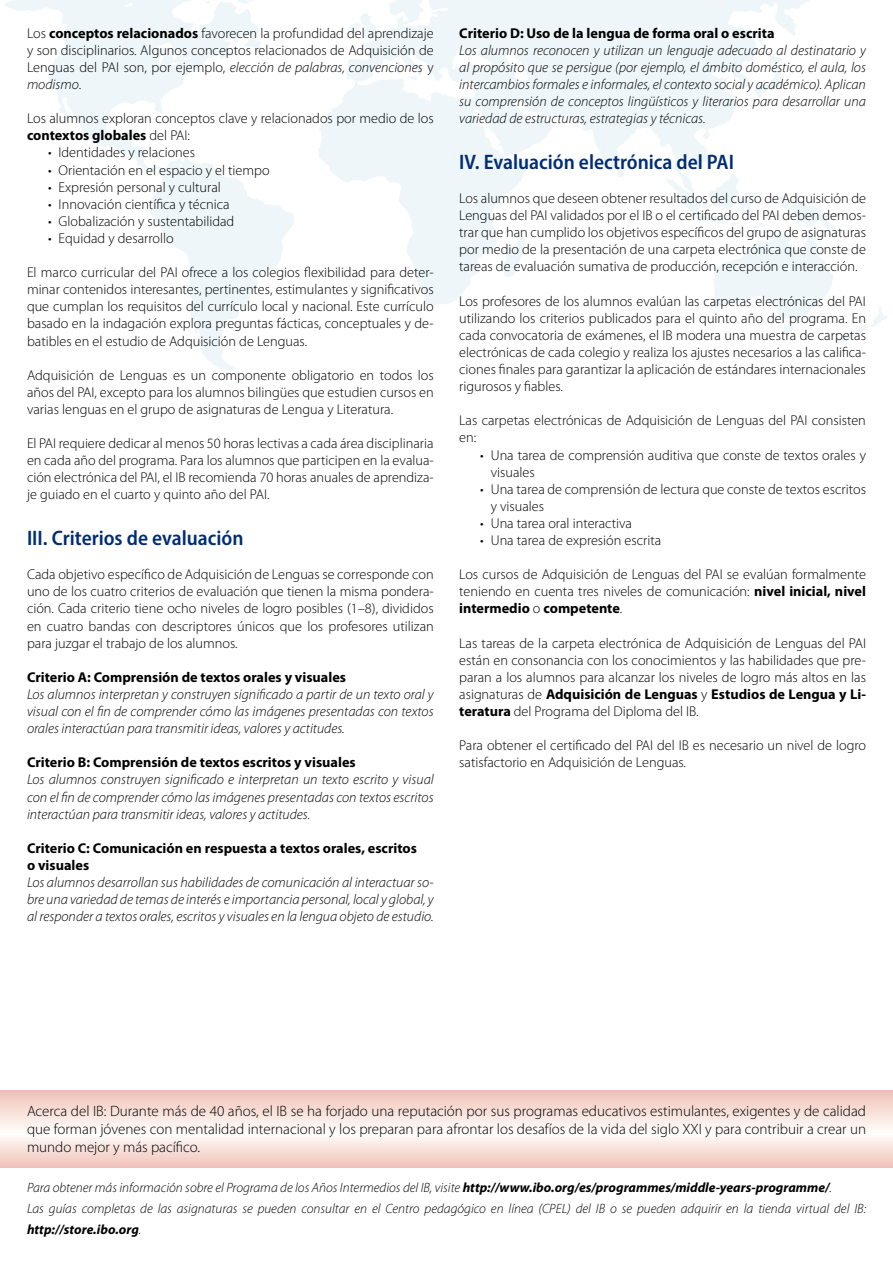
<style>
.page{position:relative;width:893px;height:1263px;background:#fff}
.page>*{position:absolute;margin:0;border:0;box-sizing:border-box;transform-origin:0 0}
.t1{font:600 semi-condensed 21px "Myriad Pro";color:#002d73}
.t2{font:300 15px/18px "Myriad Pro";color:#000;text-align:justify}
.t3{font:300 14.25px/17.1px "Myriad Pro";color:#000;text-align:justify}
.t4{font:italic 300 14.25px/17.1px "Myriad Pro";color:#000;text-align:justify}
.t5{font:700 14.25px/17.1px "Myriad Pro";color:#000}
.t6{font:italic 300 13.5px/21px "Myriad Pro";color:#000}
.s1{font-weight:700}
.s2{font-style:italic}
</style>
<div class="page">
<svg style="left:318px;top:0;width:492px;height:306px;fill:#eef6f9"></svg>
<svg style="left:754px;top:46px;width:29px;height:52px"></svg>
<svg style="left:666px;top:172px;width:222px;height:171px"></svg>
<svg style="left:617px;top:166px;width:8px;height:12px"></svg>
<svg style="left:502px;top:235px;width:24px;height:42px"></svg>
<svg style="left:468px;top:84px;width:4px;height:4px"></svg>
<svg style="left:409px;top:75px;width:8px;height:5px"></svg>
<svg style="left:397px;top:61px;width:5px;height:14px"></svg>
<svg style="left:348px;top:13px;width:32px;height:26px"></svg>
<svg style="left:4px;top:0;width:290px;height:370px"></svg>
<svg style="left:206px;top:1px;width:4px;height:3px"></svg>
<svg style="left:58px;top:26px;width:3px;height:4px"></svg>
<svg style="left:0;top:1090px;width:893px;height:78px"></svg>
<p class="t3" style="left:27px;top:25px;width:408px">Los <span class="s1">conceptos relacionados</span> favorecen la profundidad del aprendizaje y son disciplinarios. Algunos conceptos relacionados de Adquisición de Lenguas del PAI son, por ejemplo, <span class="s2">elección de palabras, convenciones</span> y <span class="s2">modismo</span>.</p>
<p class="t3" style="left:27px;top:110px;width:408px">Los alumnos exploran conceptos clave y relacionados por medio de los <span class="s1">contextos globales</span> del PAI:</p>
<p class="t3" style="left:48px;top:144px;width:149px">• Identidades y relaciones</p>
<p class="t3" style="left:48px;top:161px;width:223px">• Orientación en el espacio y el tiempo</p>
<p class="t3" style="left:48px;top:179px;width:174px">• Expresión personal y cultural</p>
<p class="t3" style="left:48px;top:196px;width:183px">• Innovación científica y técnica</p>
<p class="t3" style="left:48px;top:213px;width:188px">• Globalización y sustentabilidad</p>
<p class="t3" style="left:48px;top:230px;width:127px">• Equidad y desarrollo</p>
<p class="t3" style="left:27px;top:264px;width:408px">El marco curricular del PAI ofrece a los colegios flexibilidad para deter&shy;minar contenidos interesantes, pertinentes, estimulantes y significativos que cumplan los requisitos del currículo local y nacional. Este currículo basado en la indagación explora preguntas fácticas, conceptuales y de&shy;batibles en el estudio de Adquisición de Lenguas.</p>
<p class="t3" style="left:27px;top:367px;width:408px">Adquisición de Lenguas es un componente obligatorio en todos los años del PAI, excepto para los alumnos bilingües que estudien cursos en varias lenguas en el grupo de asignaturas de Lengua y Literatura.</p>
<p class="t3" style="left:27px;top:435px;width:408px">El PAI requiere dedicar al menos 50 horas lectivas a cada área disciplinaria en cada año del programa. Para los alumnos que participen en la evalua&shy;ción electrónica del PAI, el IB recomienda 70 horas anuales de aprendiza&shy;je guiado en el cuarto y quinto año del PAI.</p>
<h1 class="t1" style="left:27px;top:525px;width:218px">III. Criterios de evaluación</h1>
<p class="t3" style="left:27px;top:566px;width:408px">Cada objetivo específico de Adquisición de Lenguas se corresponde con uno de los cuatro criterios de evaluación que tienen la misma pondera&shy;ción. Cada criterio tiene ocho niveles de logro posibles (1–8), divididos en cuatro bandas con descriptores únicos que los profesores utilizan para juzgar el trabajo de los alumnos.</p>
<p class="t5" style="left:27px;top:668px;width:321px">Criterio A: Comprensión de textos orales y visuales</p>
<p class="t4" style="left:27px;top:685px;width:408px">Los alumnos interpretan y construyen significado a partir de un texto oral y visual con el fin de comprender cómo las imágenes presentadas con textos orales interactúan para transmitir ideas, valores y actitudes.</p>
<p class="t5" style="left:27px;top:753px;width:330px">Criterio B: Comprensión de textos escritos y visuales</p>
<p class="t4" style="left:27px;top:771px;width:408px">Los alumnos construyen significado e interpretan un texto escrito y visual con el fin de comprender cómo las imágenes presentadas con textos escritos interactúan para transmitir ideas, valores y actitudes.</p>
<p class="t5" style="left:27px;top:839px;width:391px">Criterio C: Comunicación en respuesta a textos orales, escritos o visuales</p>
<p class="t4" style="left:27px;top:874px;width:408px">Los alumnos desarrollan sus habilidades de comunicación al interactuar so&shy;bre una variedad de temas de interés e importancia personal, local y global, y al responder a textos orales, escritos y visuales en la lengua objeto de estudio.</p>
<p class="t5" style="left:459px;top:24px;width:317px">Criterio D: Uso de la lengua de forma oral o escrita</p>
<p class="t4" style="left:459px;top:41px;width:408px">Los alumnos reconocen y utilizan un lenguaje adecuado al destinatario y al propósito que se persigue (por ejemplo, el ámbito doméstico, el aula, los intercambios formales e informales, el contexto social y académico). Aplican su comprensión de conceptos lingüísticos y literarios para desarrollar una variedad de estructuras, estrategias y técnicas.</p>
<h1 class="t1" style="left:459px;top:149px;width:276px">IV. Evaluación electrónica del PAI</h1>
<p class="t3" style="left:459px;top:190px;width:408px">Los alumnos que deseen obtener resultados del curso de Adquisición de Lenguas del PAI validados por el IB o el certificado del PAI deben demos&shy;trar que han cumplido los objetivos específicos del grupo de asignaturas por medio de la presentación de una carpeta electrónica que conste de tareas de evaluación sumativa de producción, recepción e interacción.</p>
<p class="t3" style="left:459px;top:293px;width:408px">Los profesores de los alumnos evalúan las carpetas electrónicas del PAI utilizando los criterios publicados para el quinto año del programa. En cada convocatoria de exámenes, el IB modera una muestra de carpetas electrónicas de cada colegio y realiza los ajustes necesarios a las califica&shy;ciones finales para garantizar la aplicación de estándares internacionales rigurosos y fiables.</p>
<p class="t3" style="left:459px;top:412px;width:408px">Las carpetas electrónicas de Adquisición de Lenguas del PAI consisten en:</p>
<p class="t3" style="left:491px;top:446px;width:377px;text-indent:-11px">• Una tarea de comprensión auditiva que conste de textos orales y visuales</p>
<p class="t3" style="left:491px;top:481px;width:377px;text-indent:-11px">• Una tarea de comprensión de lectura que conste de textos escritos y visuales</p>
<p class="t3" style="left:480px;top:515px;width:153px">• Una tarea oral interactiva</p>
<p class="t3" style="left:480px;top:532px;width:183px">• Una tarea de expresión escrita</p>
<p class="t3" style="left:459px;top:566px;width:408px">Los cursos de Adquisición de Lenguas del PAI se evalúan formalmente teniendo en cuenta tres niveles de comunicación: <span class="s1">nivel inicial, nivel intermedio</span> o <span class="s1">competente</span>.</p>
<p class="t3" style="left:459px;top:635px;width:408px">Las tareas de la carpeta electrónica de Adquisición de Lenguas del PAI están en consonancia con los conocimientos y las habilidades que pre&shy;paran a los alumnos para alcanzar los niveles de logro más altos en las asignaturas de <span class="s1">Adquisición de Lenguas</span> y <span class="s1">Estudios de Lengua y Li&shy;teratura</span> del Programa del Diploma del IB.</p>
<p class="t3" style="left:459px;top:737px;width:408px">Para obtener el certificado del PAI del IB es necesario un nivel de logro satisfactorio en Adquisición de Lenguas.</p>
<p class="t2" style="left:27px;top:1102px;width:840px">Acerca del IB: Durante más de 40 años, el IB se ha forjado una reputación por sus programas educativos estimulantes, exigentes y de calidad que forman jóvenes con mentalidad internacional y los preparan para afrontar los desafíos de la vida del siglo XXI y para contribuir a crear un mundo mejor y más pacífico.</p>
<p class="t6" style="left:27px;top:1177px;width:841px">Para obtener más información sobre el Programa de los Años Intermedios del IB, visite <span class="s1">http://www.ibo.org/es/programmes/middle-years-programme/</span>.<br>Las guías completas de las asignaturas se pueden consultar en el Centro pedagógico en línea (CPEL) del IB o se pueden adquirir en la tienda virtual del IB: <span class="s1">http://store.ibo.org</span>.</p>
</div>
